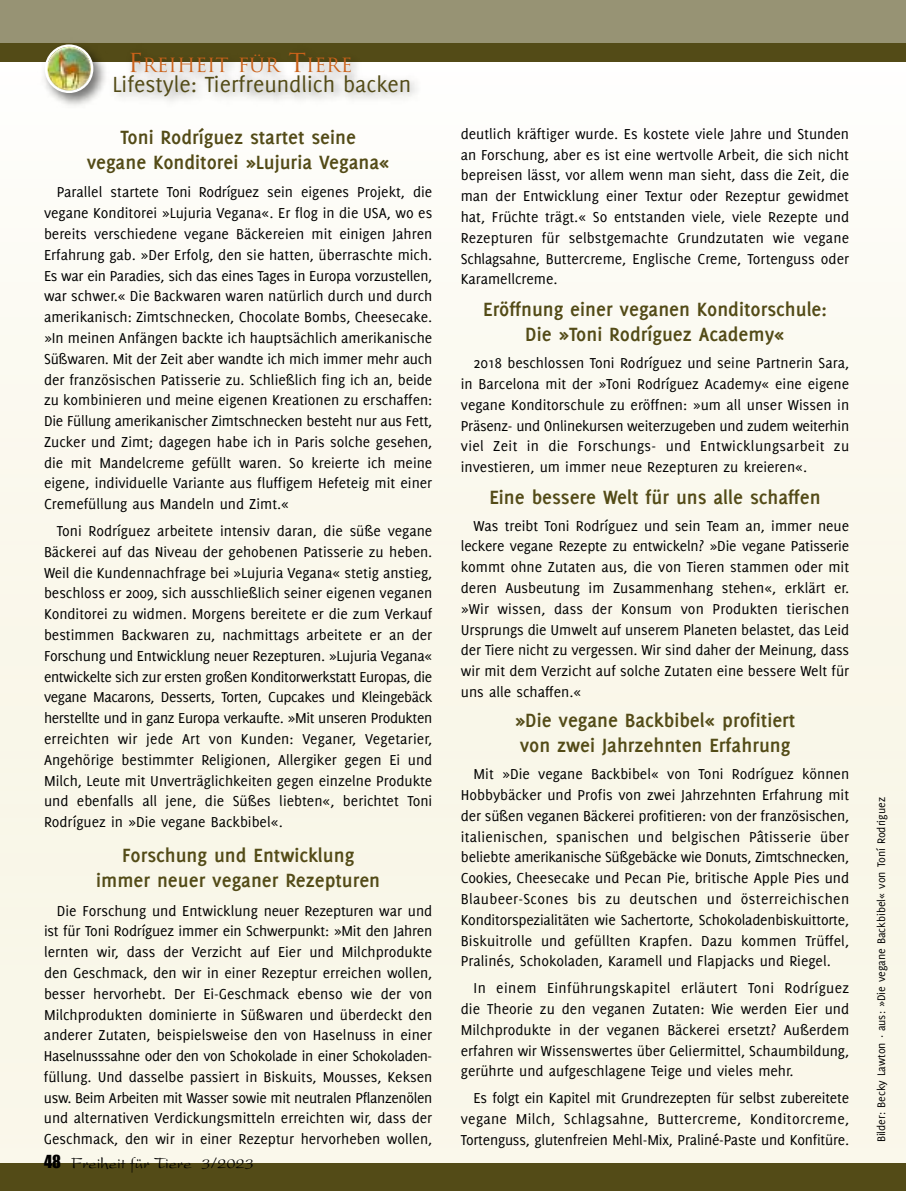
<style>
.page{position:relative;width:906px;height:1191px;background:#fff}
.page>*{position:absolute;margin:0;border:0;box-sizing:border-box;transform-origin:0 0}
.t1{font:24px "Delicious";color:#534b17}
.t2{font:700 21px/25.5px "Delicious";color:#534b17;text-align:center}
.t3{font:19.2px "Trajan";color:#cb621a}
.t4{font:16.5px "President";color:#000}
.t5{font:15.75px/20.9px "Delicious";color:#000;text-align:justify}
.t6{font:12px "Delicious";color:#000}
.s1{font-size:25.5px}
.s2{font-family:"Impact"}
</style>
<div class="page">
<div style="left:0;top:55px;width:906px;height:1135px;background:linear-gradient(to right,#faf8ed,#faf8ed)"></div>
<div style="left:0;top:1163px;width:906px;height:28px;background:#534b17"></div>
<div style="left:0;top:0;width:906px;height:44px;background:#979374"></div>
<div style="left:0;top:43px;width:906px;height:18px;background:#534b17"></div>
<img style="left:38px;top:61px;width:64px;height:52px">
<svg style="left:45px;top:45px;width:19px;height:48px"></svg>
<img style="left:64px;top:44px;width:76px;height:61px">
<img style="left:102px;top:61px;width:597px;height:67px">
<p class="t3" style="left:128px;top:54px;width:226px"><span class="s1">F</span>REIHEIT FÜR <span class="s1">T</span>IERE</p>
<h1 class="t1" style="left:112px;top:75px;width:300px">Lifestyle: Tierfreundlich backen</h1>
<h2 class="t2" style="left:87px;top:125px;width:304px">Toni Rodríguez startet seine<br>vegane Konditorei »Lujuria Vegana«</h2>
<p class="t5" style="left:44px;top:183px;width:390px;text-indent:13px">Parallel startete Toni Rodríguez sein eigenes Projekt, die vegane Konditorei »Lujuria Vegana«. Er flog in die USA, wo es bereits verschiedene vegane Bäckereien mit einigen Jahren Erfahrung gab. »Der Erfolg, den sie hatten, überraschte mich.<br>Es war ein Paradies, sich das eines Tages in Europa vorzustellen, war schwer.« Die Backwaren waren natürlich durch und durch amerikanisch: Zimtschnecken, Chocolate Bombs, Cheesecake. »In meinen Anfängen backte ich hauptsächlich amerikanische Süßwaren. Mit der Zeit aber wandte ich mich immer mehr auch der französischen Patisserie zu. Schließlich fing ich an, beide zu kombinieren und meine eigenen Kreationen zu erschaffen:<br>Die Füllung amerikanischer Zimtschnecken besteht nur aus Fett, Zucker und Zimt; dagegen habe ich in Paris solche gesehen, die mit Mandelcreme gefüllt waren. So kreierte ich meine eigene, individuelle Variante aus fluffigem Hefeteig mit einer Cremefüllung aus Mandeln und Zimt.«</p>
<p class="t5" style="left:44px;top:521px;width:390px;text-indent:13px">Toni Rodríguez arbeitete intensiv daran, die süße vegane Bäckerei auf das Niveau der gehobenen Patisserie zu heben.<br>Weil die Kundennachfrage bei »Lujuria Vegana« stetig anstieg, beschloss er 2009, sich ausschließlich seiner eigenen veganen Konditorei zu widmen. Morgens bereitete er die zum Verkauf bestimmen Backwaren zu, nachmittags arbeitete er an der Forschung und Entwicklung neuer Rezepturen. »Lujuria Vegana« entwickelte sich zur ersten großen Konditorwerkstatt Europas, die vegane Macarons, Desserts, Torten, Cupcakes und Kleingebäck herstellte und in ganz Europa verkaufte. »Mit unseren Produkten erreichten wir jede Art von Kunden: Veganer, Vegetarier, Angehörige bestimmter Religionen, Allergiker gegen Ei und Milch, Leute mit Unverträglichkeiten gegen einzelne Produkte und ebenfalls all jene, die Süßes liebten«, berichtet Toni Rodríguez in »Die vegane Backbibel«.</p>
<h2 class="t2" style="left:96px;top:843px;width:285px">Forschung und Entwicklung immer neuer veganer Rezepturen</h2>
<p class="t5" style="left:44px;top:901px;width:390px;text-indent:13px">Die Forschung und Entwicklung neuer Rezepturen war und ist für Toni Rodríguez immer ein Schwerpunkt: »Mit den Jahren lernten wir, dass der Verzicht auf Eier und Milchprodukte den Geschmack, den wir in einer Rezeptur erreichen wollen, besser hervorhebt. Der Ei-Geschmack ebenso wie der von Milchprodukten dominierte in Süßwaren und überdeckt den anderer Zutaten, beispielsweise den von Haselnuss in einer Haselnusssahne oder den von Schokolade in einer Schokoladen&shy;füllung. Und dasselbe passiert in Biskuits, Mousses, Keksen usw. Beim Arbeiten mit Wasser sowie mit neutralen Pflanzenölen und alternativen Verdickungsmitteln erreichten wir, dass der Geschmack, den wir in einer Rezeptur hervorheben wollen,</p>
<p class="t4" style="left:44px;top:1158px;width:211px"><span class="s2">48</span> Freiheit für Tiere 3/2023</p>
<p class="t5" style="left:461px;top:124px;width:390px">deutlich kräftiger wurde. Es kostete viele Jahre und Stunden an Forschung, aber es ist eine wertvolle Arbeit, die sich nicht bepreisen lässt, vor allem wenn man sieht, dass die Zeit, die man der Entwicklung einer Textur oder Rezeptur gewidmet hat, Früchte trägt.« So entstanden viele, viele Rezepte und Rezepturen für selbstgemachte Grundzutaten wie vegane Schlagsahne, Buttercreme, Englische Creme, Tortenguss oder Karamellcreme.</p>
<h2 class="t2" style="left:483px;top:298px;width:345px">Eröffnung einer veganen Konditorschule:<br>Die »Toni Rodríguez Academy«</h2>
<p class="t5" style="left:461px;top:354px;width:390px;text-indent:13px">2018 beschlossen Toni Rodríguez und seine Partnerin Sara, in Barcelona mit der »Toni Rodríguez Academy« eine eigene vegane Konditorschule zu eröffnen: »um all unser Wissen in Präsenz- und Onlinekursen weiterzugeben und zudem weiterhin viel Zeit in die Forschungs- und Entwicklungsarbeit zu investieren, um immer neue Rezepturen zu kreieren«.</p>
<h2 class="t2" style="left:489px;top:485px;width:333px">Eine bessere Welt für uns alle schaffen</h2>
<p class="t5" style="left:461px;top:516px;width:390px;text-indent:13px">Was treibt Toni Rodríguez und sein Team an, immer neue leckere vegane Rezepte zu entwickeln? »Die vegane Patisserie kommt ohne Zutaten aus, die von Tieren stammen oder mit deren Ausbeutung im Zusammenhang stehen«, erklärt er. »Wir wissen, dass der Konsum von Produkten tierischen Ursprungs die Umwelt auf unserem Planeten belastet, das Leid der Tiere nicht zu vergessen. Wir sind daher der Meinung, dass wir mit dem Verzicht auf solche Zutaten eine bessere Welt für uns alle schaffen.«</p>
<h2 class="t2" style="left:515px;top:708px;width:282px;text-align:left">»Die vegane Backbibel« profitiert von zwei Jahrzehnten Erfahrung</h2>
<p class="t5" style="left:461px;top:764px;width:390px;text-indent:13px">Mit »Die vegane Backbibel« von Toni Rodríguez können Hobbybäcker und Profis von zwei Jahrzehnten Erfahrung mit der süßen veganen Bäckerei profitieren: von der französischen, italienischen, spanischen und belgischen Pâtisserie über beliebte amerikanische Süßgebäcke wie Donuts, Zimtschnecken, Cookies, Cheesecake und Pecan Pie, britische Apple Pies und Blaubeer-Scones bis zu deutschen und österreichischen Konditorspezialitäten wie Sachertorte, Schokoladenbiskuittorte, Biskuitrolle und gefüllten Krapfen. Dazu kommen Trüffel, Pralinés, Schokoladen, Karamell und Flapjacks und Riegel.</p>
<p class="t5" style="left:461px;top:978px;width:390px;text-indent:13px">In einem Einführungskapitel erläutert Toni Rodríguez die Theorie zu den veganen Zutaten: Wie werden Eier und Milchprodukte in der veganen Bäckerei ersetzt? Außerdem erfahren wir Wissenswertes über Geliermittel, Schaumbildung, gerührte und aufgeschlagene Teige und vieles mehr.</p>
<p class="t5" style="left:461px;top:1088px;width:390px;text-indent:13px">Es folgt ein Kapitel mit Grundrezepten für selbst zubereitete vegane Milch, Schlagsahne, Buttercreme, Konditorcreme, Tortenguss, glutenfreien Mehl-Mix, Praliné-Paste und Konfitüre.</p>
<p class="t6" style="left:877px;top:1142px;width:347px;rotate:-90deg">Bilder: Becky Lawton · aus: »Die vegane Backbibel« von Toní Rodriguez</p>
</div>
